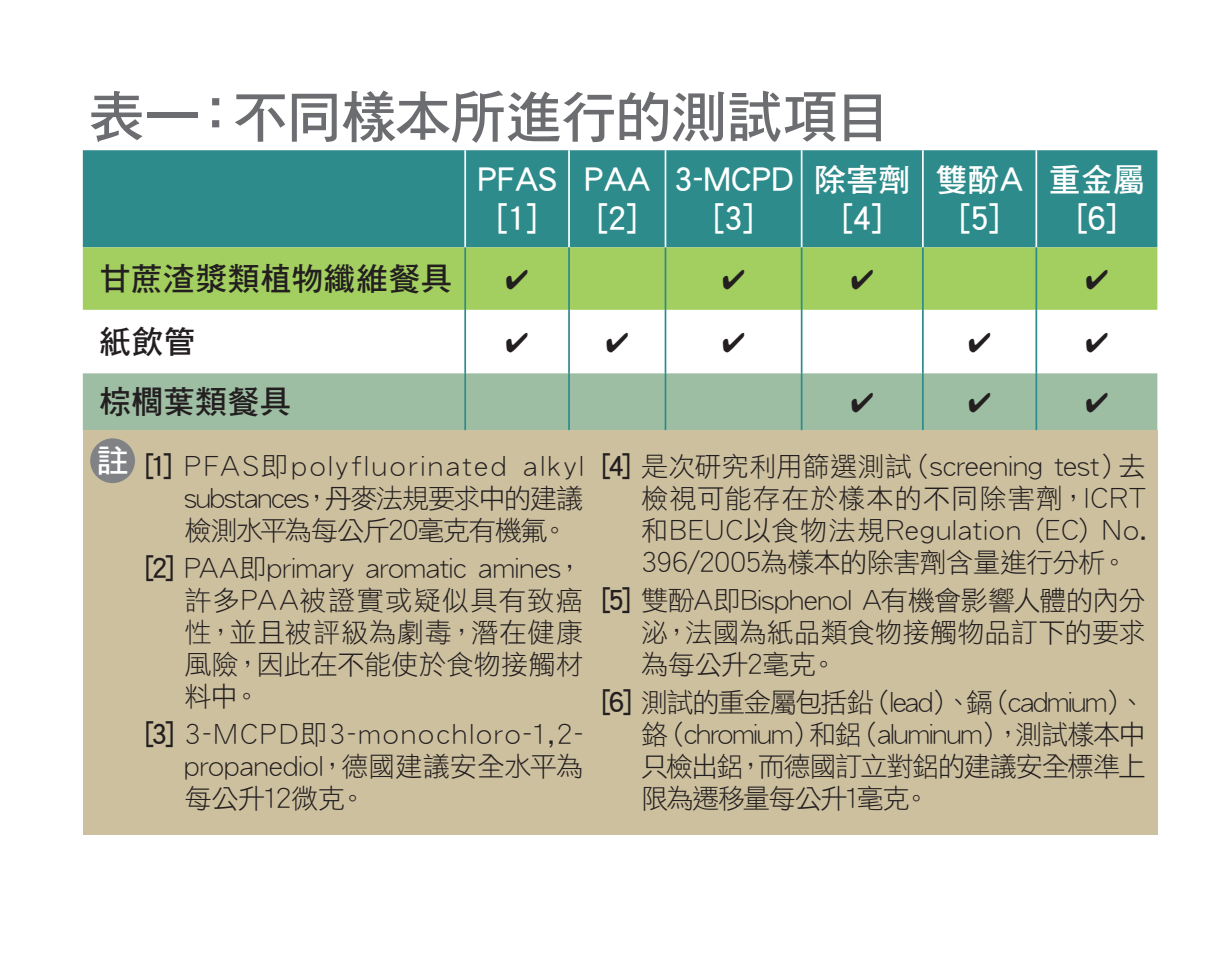
<style>
.page{position:relative;width:1230px;height:978px;background:#fff}
.page>*{position:absolute;margin:0;border:0;box-sizing:border-box;transform-origin:0 0}
.t1{font:56px "DF Hei HK W7";letter-spacing:-.02em;color:#6c6d70}
.table_remark{font:32px/38.4px "DF Hei HK W7";color:#fff;text-align:center}
.body{font:32px "DF Hei HK W7";color:#231f20}
.table_remark_1{font:27.2px/32px "DF Hei HK W3";letter-spacing:-.01em;color:#231f20;text-align:justify}
.s1{font-family:"DF Hei HK W7"}
</style>
<div class="page">
<div style="left:83px;top:150px;width:1074px;height:97px;background:#2d8b8b"></div>
<div style="left:83px;top:247px;width:1074px;height:63px;background:#a2cf5f"></div>
<div style="left:83px;top:373px;width:1074px;height:57px;background:#9dbea3"></div>
<div style="left:83px;top:430px;width:1074px;height:404px;background:#cdc09f"></div>
<hr style="left:464px;top:150px;width:2px;height:97px;background:#fff">
<hr style="left:568px;top:150px;width:1px;height:97px;background:#fff">
<hr style="left:664px;top:150px;width:2px;height:97px;background:#fff">
<hr style="left:800px;top:150px;width:2px;height:97px;background:#fff">
<hr style="left:921px;top:150px;width:2px;height:97px;background:#fff">
<hr style="left:1035px;top:150px;width:1px;height:97px;background:#fff">
<hr style="left:464px;top:247px;width:2px;height:63px;background:#2d8b8b">
<hr style="left:568px;top:247px;width:1px;height:63px;background:#2d8b8b">
<hr style="left:664px;top:247px;width:2px;height:63px;background:#2d8b8b">
<hr style="left:800px;top:247px;width:2px;height:63px;background:#2d8b8b">
<hr style="left:921px;top:247px;width:2px;height:63px;background:#2d8b8b">
<hr style="left:1035px;top:247px;width:1px;height:63px;background:#2d8b8b">
<hr style="left:464px;top:373px;width:2px;height:57px;background:#2d8b8b">
<hr style="left:568px;top:373px;width:1px;height:57px;background:#2d8b8b">
<hr style="left:664px;top:373px;width:2px;height:57px;background:#2d8b8b">
<hr style="left:800px;top:373px;width:2px;height:57px;background:#2d8b8b">
<hr style="left:921px;top:373px;width:2px;height:57px;background:#2d8b8b">
<hr style="left:1035px;top:373px;width:1px;height:57px;background:#2d8b8b">
<hr style="left:464px;top:310px;width:2px;height:63px;background:#2d8b8b">
<hr style="left:568px;top:310px;width:1px;height:63px;background:#2d8b8b">
<hr style="left:664px;top:310px;width:2px;height:63px;background:#2d8b8b">
<hr style="left:800px;top:310px;width:2px;height:63px;background:#2d8b8b">
<hr style="left:921px;top:310px;width:2px;height:63px;background:#2d8b8b">
<hr style="left:1035px;top:310px;width:1px;height:63px;background:#2d8b8b">
<div style="left:90px;top:438px;width:45px;height:45px;background:#808285;border-radius:50%"></div>
<svg style="left:506px;top:269px;width:21px;height:20px"></svg>
<svg style="left:722px;top:269px;width:22px;height:20px"></svg>
<svg style="left:851px;top:269px;width:21px;height:20px"></svg>
<svg style="left:1086px;top:269px;width:21px;height:20px"></svg>
<svg style="left:851px;top:392px;width:21px;height:20px"></svg>
<svg style="left:968px;top:392px;width:21px;height:20px"></svg>
<svg style="left:1086px;top:392px;width:21px;height:20px"></svg>
<p class="t1" style="left:88px;top:86px;width:803px">表一：不同樣本所進行的測試項目</p>
<p class="table_remark" style="left:477px;top:160px;width:81px">PFAS</p>
<p class="table_remark" style="left:497px;top:198px;width:42px">[1]</p>
<p class="table_remark" style="left:814px;top:160px;width:97px">除害劑[4]</p>
<p class="table_remark" style="left:935px;top:160px;width:89px">雙酚A</p>
<p class="table_remark" style="left:673px;top:160px;width:121px">3-MCPD</p>
<p class="table_remark" style="left:713px;top:198px;width:42px">[3]</p>
<p class="table_remark" style="left:584px;top:160px;width:68px">PAA</p>
<p class="table_remark" style="left:597px;top:198px;width:42px">[2]</p>
<p class="table_remark" style="left:959px;top:198px;width:42px">[5]</p>
<p class="table_remark" style="left:1048px;top:160px;width:97px">重金屬</p>
<p class="table_remark" style="left:1076px;top:198px;width:42px">[6]</p>
<p class="body" style="left:99px;top:261px;width:355px">甘蔗渣漿類植物纖維餐具</p>
<p class="body" style="left:99px;top:324px;width:98px">紙飲管</p>
<p class="body" style="left:99px;top:384px;width:194px">棕櫚葉類餐具</p>
<p class="table_remark" style="left:97px;top:440px;width:33px">註</p>
<p class="table_remark_1" style="left:184px;top:450px;width:400px;text-indent:-40px"><span class="s1">[1]</span> PFAS即polyfluorinated alkyl substances，丹麥法規要求中的建議檢測水平為每公斤20毫克有機氟。</p>
<p class="table_remark_1" style="left:184px;top:551px;width:400px;text-indent:-40px"><span class="s1">[2]</span> PAA即primary aromatic amines，許多PAA被證實或疑似具有致癌性，並且被評級為劇毒，潛在健康風險，因此在不能使於食物接觸材料中。</p>
<p class="table_remark_1" style="left:184px;top:717px;width:400px;text-indent:-40px"><span class="s1">[3]</span> 3-MCPD即3-monochloro-1,2- propanediol，德國建議安全水平為每公升12微克。</p>
<p class="table_remark_1" style="left:641px;top:450px;width:506px;text-indent:-40px"><span class="s1">[4]</span> 是次研究利用篩選測試（screening test）去檢視可能存在於樣本的不同除害劑，ICRT和BEUC以食物法規Regulation (EC) No.<br>396/2005為樣本的除害劑含量進行分析。</p>
<p class="table_remark_1" style="left:641px;top:583px;width:506px;text-indent:-40px"><span class="s1">[5]</span> 雙酚A即Bisphenol A有機會影響人體的內分泌，法國為紙品類食物接觸物品訂下的要求為每公升2毫克。</p>
<p class="table_remark_1" style="left:641px;top:685px;width:506px;text-indent:-40px"><span class="s1">[6]</span> 測試的重金屬包括鉛（lead）、鎘（cadmium）、鉻（chromium）和鋁（aluminum），測試樣本中只檢出鋁，而德國訂立對鋁的建議安全標準上限為遷移量每公升1毫克。</p>
</div>
